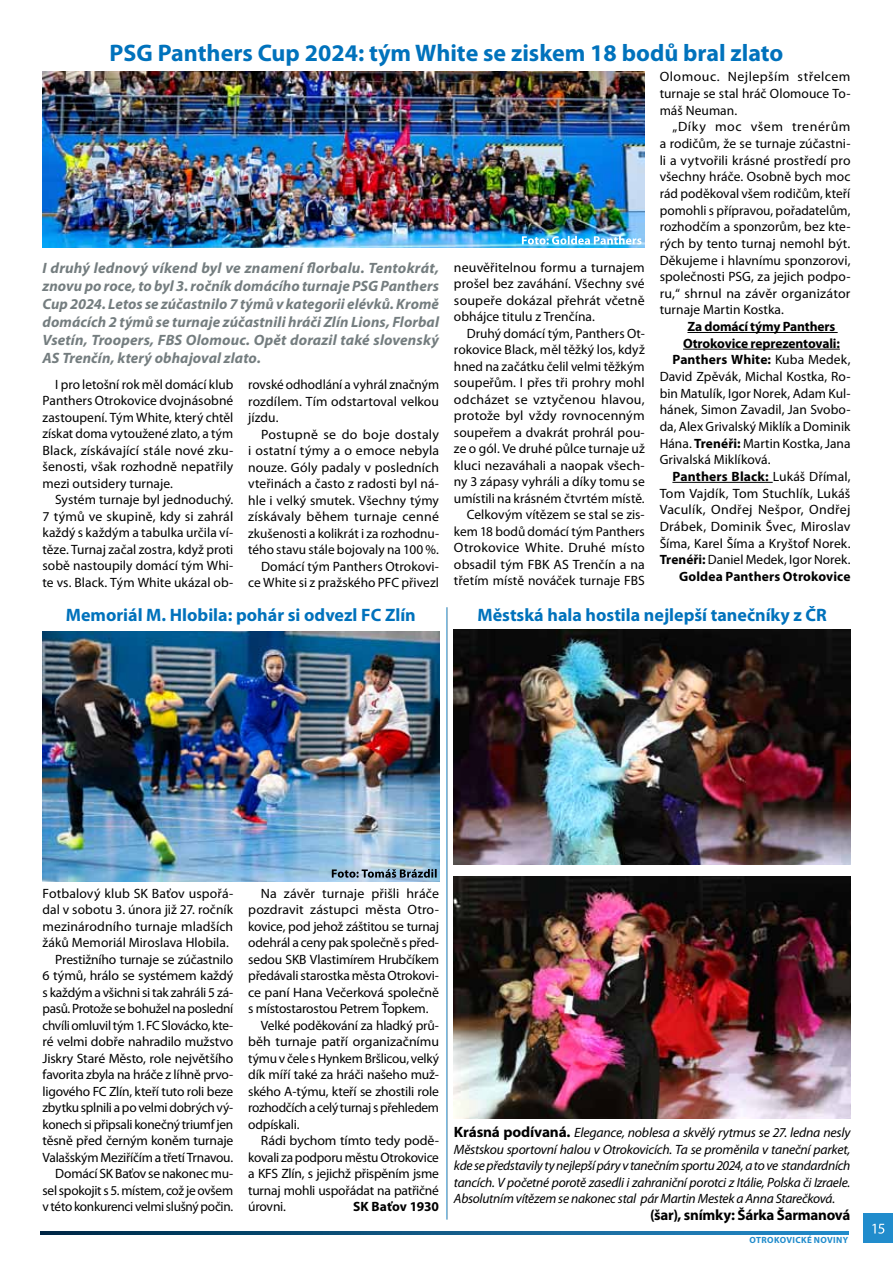
<style>
.page{position:relative;width:893px;height:1263px;background:#fff}
.page>*{position:absolute;margin:0;border:0;box-sizing:border-box;transform-origin:0 0}
.t1{font:700 24px "Myriad Pro";color:#0072bc}
.t2{font:700 18px "Myriad Pro";color:#0072bc}
.t3{font:italic 700 15px/18px "Myriad Pro";letter-spacing:.01em;color:#747d7f;text-align:justify}
.t4{font:700 15px "Myriad Pro";letter-spacing:-.015em;color:#000}
.t5{font:13.5px/16.5px "Myriad Pro";color:#000;text-align:justify}
.t6{font:italic 13.5px/16.5px "Myriad Pro";letter-spacing:-.02em;color:#000;text-align:justify}
.t7{font:13.5px "Myriad Pro";letter-spacing:-.02em;color:#000}
.t8{font:700 13.5px "Myriad Pro";color:#000}
.t9{font:13.5px "Myriad Pro";letter-spacing:-.025em;color:#000}
.t10{font:700 9px "Myriad Pro";letter-spacing:.04em;color:#218ccc}
.s1{font-weight:400}
.s2{font-weight:700}
.s3{font-weight:700;font-style:normal;font-size:15px}
</style>
<div class="page">
<div style="left:863px;top:1213px;width:30px;height:30px;background:#218ccc"></div>
<svg style="left:872px;top:1224px;width:12px;height:10px"></svg>
<svg style="left:40px;top:1232px;width:808px;height:2px;background:#115a88"></svg>
<hr style="left:687px;top:332px;width:151px;height:1px;background:#000">
<hr style="left:683px;top:349px;width:157px;height:1px;background:#000">
<hr style="left:672px;top:482px;width:101px;height:1px;background:#000">
<img style="left:43px;top:71px;width:602px;height:177px">
<img style="left:454px;top:629px;width:396px;height:235px">
<img style="left:454px;top:877px;width:396px;height:241px">
<img style="left:43px;top:631px;width:396px;height:250px">
<svg style="left:522px;top:236px;width:120px;height:8px"></svg>
<svg style="left:332px;top:869px;width:105px;height:9px"></svg>
<h1 class="t1" style="left:110px;top:37px;width:675px">PSG Panthers Cup 2024: tým White se ziskem 18 bodů bral zlato</h1>
<p class="t3" style="left:43px;top:258px;width:398px">I druhý lednový víkend byl ve znamení florbalu. Tentokrát, znovu po roce, to byl 3. ročník domácího turnaje PSG Panthers Cup 2024. Letos se zúčastnilo 7 týmů v kategorii elévků. Kromě domácích 2 týmů se turnaje zúčastnili hráči Zlín Lions, Florbal Vsetín, Troopers, FBS Olomouc. Opět dorazil také slovenský AS Trenčín, který obhajoval zlato.</p>
<p class="t5" style="left:43px;top:376px;width:192px;text-indent:13px">I pro letošní rok měl domácí klub Panthers Otrokovice dvojnásobné zastoupení. Tým White, který chtěl získat doma vytoužené zlato, a tým Black, získávající stále nové zku&shy;šenosti, však rozhodně nepatřily mezi outsidery turnaje.</p>
<p class="t5" style="left:43px;top:491px;width:192px;text-indent:13px">Systém turnaje byl jednoduchý.<br>7 týmů ve skupině, kdy si zahrál každý s každým a tabulka určila ví&shy;těze. Turnaj začal zostra, když proti sobě nastoupily domácí tým Whi&shy;te vs. Black. Tým White ukázal ob-</p>
<p class="t5" style="left:248px;top:376px;width:192px">rovské odhodlání a vyhrál značným rozdílem. Tím odstartoval velkou jízdu.</p>
<p class="t5" style="left:248px;top:426px;width:192px;text-align:right">Postupně se do boje dostaly<br>i ostatní týmy a o emoce nebyla nouze. Góly padaly v posledních vteřinách a často z radosti byl ná&shy;hle i velký smutek. Všechny týmy získávaly během turnaje cenné zkušenosti a kolikrát i za rozhodnu&shy;tého stavu stále bojovaly na 100 %.<br>Domácí tým Panthers Otrokovi&shy;ce White si z pražského PFC přivezl</p>
<h2 class="t2" style="left:66px;top:603px;width:352px">Memoriál M. Hlobila: pohár si odvezl FC Zlín</h2>
<p class="t5" style="left:454px;top:259px;width:192px">neuvěřitelnou formu a turnajem prošel bez zaváhání. Všechny své soupeře dokázal přehrát včetně obhájce titulu z Trenčína.</p>
<p class="t5" style="left:454px;top:325px;width:192px;text-align:right">Druhý domácí tým, Panthers Ot&shy;rokovice Black, měl těžký los, když hned na začátku čelil velmi těžkým soupeřům. I přes tři prohry mohl odcházet se vztyčenou hlavou, protože byl vždy rovnocenným soupeřem a dvakrát prohrál pou&shy;ze o gól. Ve druhé půlce turnaje už kluci nezaváhali a naopak všech&shy;ny 3 zápasy vyhráli a díky tomu se umístili na krásném čtvrtém místě.<br>Celkovým vítězem se stal se zis&shy;kem 18 bodů domácí tým Panthers<br>Otrokovice White. Druhé místo obsadil tým FBK AS Trenčín a na třetím místě nováček turnaje FBS</p>
<p class="t5" style="left:660px;top:68px;width:192px">Olomouc. Nejlepším střelcem turnaje se stal hráč Olomouce To&shy;máš Neuman.</p>
<p class="t5" style="left:660px;top:118px;width:192px;text-indent:13px">„Díky moc všem trenérům a rodičům, že se turnaje zúčastni&shy;li a vytvořili krásné prostředí pro všechny hráče. Osobně bych moc rád poděkoval všem rodičům, kteří pomohli s přípravou, pořadatelům, rozhodčím a sponzorům, bez kte&shy;rých by tento turnaj nemohl být.<br>Děkujeme i hlavnímu sponzorovi, společnosti PSG, za jejich podpo&shy;ru,“ shrnul na závěr organizátor turnaje Martin Kostka.</p>
<p class="t8" style="left:687px;top:318px;width:149px">Za domácí týmy Panthers</p>
<p class="t8" style="left:683px;top:334px;width:158px">Otrokovice reprezentovali:</p>
<p class="t8" style="left:672px;top:351px;width:180px">Panthers White: <span class="s1">Kuba Medek,</span></p>
<p class="t5" style="left:660px;top:368px;width:192px">David Zpěvák, Michal Kostka, Ro-</p>
<p class="t5" style="left:660px;top:385px;width:192px">bin Matulík, Igor Norek, Adam Kul-</p>
<p class="t5" style="left:660px;top:401px;width:192px">hánek, Simon Zavadil, Jan Svobo-</p>
<p class="t5" style="left:660px;top:418px;width:192px">da, Alex Grivalský Miklík a Dominik</p>
<p class="t5" style="left:660px;top:435px;width:192px">Hána. <span class="s2">Trenéři:</span> Martin Kostka, Jana</p>
<p class="t5" style="left:660px;top:451px;width:113px">Grivalská Miklíková.</p>
<p class="t8" style="left:672px;top:468px;width:180px">Panthers Black: <span class="s1">Lukáš Dřímal,</span></p>
<p class="t5" style="left:660px;top:485px;width:192px">Tom Vajdík, Tom Stuchlík, Lukáš</p>
<p class="t5" style="left:660px;top:501px;width:192px">Vaculík, Ondřej Nešpor, Ondřej</p>
<p class="t5" style="left:660px;top:518px;width:192px">Drábek, Dominik Švec, Miroslav</p>
<p class="t5" style="left:660px;top:535px;width:192px">Šíma, Karel Šíma a Kryštof Norek.</p>
<p class="t5" style="left:660px;top:551px;width:192px"><span class="s2">Trenéři:</span> Daniel Medek, Igor Norek.</p>
<p class="t8" style="left:679px;top:567px;width:173px">Goldea Panthers Otrokovice</p>
<h2 class="t2" style="left:477px;top:603px;width:351px">Městská hala hostila nejlepší tanečníky z ČR</h2>
<p class="t5" style="left:43px;top:885px;width:192px">Fotbalový klub SK Baťov uspořá-</p>
<p class="t5" style="left:43px;top:901px;width:192px">dal v sobotu 3. února již 27. ročník</p>
<p class="t5" style="left:43px;top:918px;width:192px">mezinárodního turnaje mladších</p>
<p class="t5" style="left:43px;top:934px;width:188px">žáků Memoriál Miroslava Hlobila.</p>
<p class="t5" style="left:55px;top:951px;width:179px">Prestižního turnaje se zúčastnilo</p>
<p class="t5" style="left:43px;top:967px;width:192px">6 týmů, hrálo se systémem každý</p>
<p class="t7" style="left:43px;top:984px;width:192px">s každým a všichni si tak zahráli 5 zá-</p>
<p class="t9" style="left:43px;top:1000px;width:192px">pasů. Protože se bohužel na poslední</p>
<p class="t9" style="left:43px;top:1017px;width:192px">chvíli omluvil tým 1. FC Slovácko, kte-</p>
<p class="t5" style="left:43px;top:1033px;width:192px">ré velmi dobře nahradilo mužstvo</p>
<p class="t5" style="left:43px;top:1050px;width:192px">Jiskry Staré Město, role největšího</p>
<p class="t5" style="left:43px;top:1066px;width:192px">favorita zbyla na hráče z líhně prvo-</p>
<p class="t5" style="left:43px;top:1083px;width:192px">ligového FC Zlín, kteří tuto roli beze</p>
<p class="t7" style="left:43px;top:1099px;width:192px">zbytku splnili a po velmi dobrých vý-</p>
<p class="t7" style="left:43px;top:1116px;width:192px">konech si připsali konečný triumf jen</p>
<p class="t5" style="left:43px;top:1132px;width:192px">těsně před černým koněm turnaje</p>
<p class="t7" style="left:43px;top:1149px;width:192px">Valašským Meziříčím a třetí Trnavou.</p>
<p class="t5" style="left:55px;top:1165px;width:180px">Domácí SK Baťov se nakonec mu-</p>
<p class="t7" style="left:43px;top:1182px;width:192px">sel spokojit s 5. místem, což je ovšem</p>
<p class="t9" style="left:43px;top:1198px;width:192px">v této konkurenci velmi slušný počin.</p>
<p class="t5" style="left:261px;top:885px;width:180px">Na závěr turnaje přišli hráče</p>
<p class="t5" style="left:248px;top:901px;width:192px">pozdravit zástupci města Otro-</p>
<p class="t5" style="left:248px;top:918px;width:192px">kovice, pod jehož záštitou se turnaj</p>
<p class="t5" style="left:248px;top:934px;width:192px">odehrál a ceny pak společně s před-</p>
<p class="t5" style="left:248px;top:951px;width:192px">sedou SKB Vlastimírem Hrubčíkem</p>
<p class="t5" style="left:248px;top:967px;width:192px">předávali starostka města Otrokovi-</p>
<p class="t5" style="left:248px;top:984px;width:192px">ce paní Hana Večerková společně</p>
<p class="t7" style="left:248px;top:1000px;width:182px">s místostarostou Petrem Ťopkem.</p>
<p class="t5" style="left:261px;top:1017px;width:180px">Velké poděkování za hladký prů-</p>
<p class="t5" style="left:248px;top:1033px;width:192px">běh turnaje patří organizačnímu</p>
<p class="t7" style="left:248px;top:1050px;width:192px">týmu v čele s Hynkem Bršlicou, velký</p>
<p class="t5" style="left:248px;top:1066px;width:192px">dík míří také za hráči našeho muž-</p>
<p class="t5" style="left:248px;top:1083px;width:192px">ského A-týmu, kteří se zhostili role</p>
<p class="t7" style="left:248px;top:1099px;width:192px">rozhodčích a celý turnaj s přehledem</p>
<p class="t7" style="left:248px;top:1116px;width:53px">odpískali.</p>
<p class="t5" style="left:261px;top:1132px;width:180px">Rádi bychom tímto tedy podě-</p>
<p class="t7" style="left:248px;top:1149px;width:192px">kovali za podporu městu Otrokovice</p>
<p class="t5" style="left:248px;top:1165px;width:192px">a KFS Zlín, s jejichž přispěním jsme</p>
<p class="t7" style="left:248px;top:1182px;width:192px">turnaj mohli uspořádat na patřičné</p>
<p class="t5" style="left:248px;top:1198px;width:39px">úrovni.</p>
<p class="t8" style="left:353px;top:1198px;width:87px">SK Baťov 1930</p>
<p class="t6" style="left:454px;top:1124px;width:398px"><span class="s3">Krásná podívaná.</span> Elegance, noblesa a skvělý rytmus se 27. ledna nesly Městskou sportovní halou v Otrokovicích. Ta se proměnila v taneční parket, kde se představily ty nejlepší páry v tanečním sportu 2024, a to ve standardních tancích. V početné porotě zasedli i zahraniční porotci z Itálie, Polska či Izraele.<br>Absolutním vítězem se nakonec stal pár Martin Mestek a Anna Starečková.</p>
<p class="t4" style="left:650px;top:1205px;width:202px">(šar), snímky: Šárka Šarmanová</p>
<p class="t10" style="left:749px;top:1234px;width:100px">Otrokovické noviny</p>
</div>
